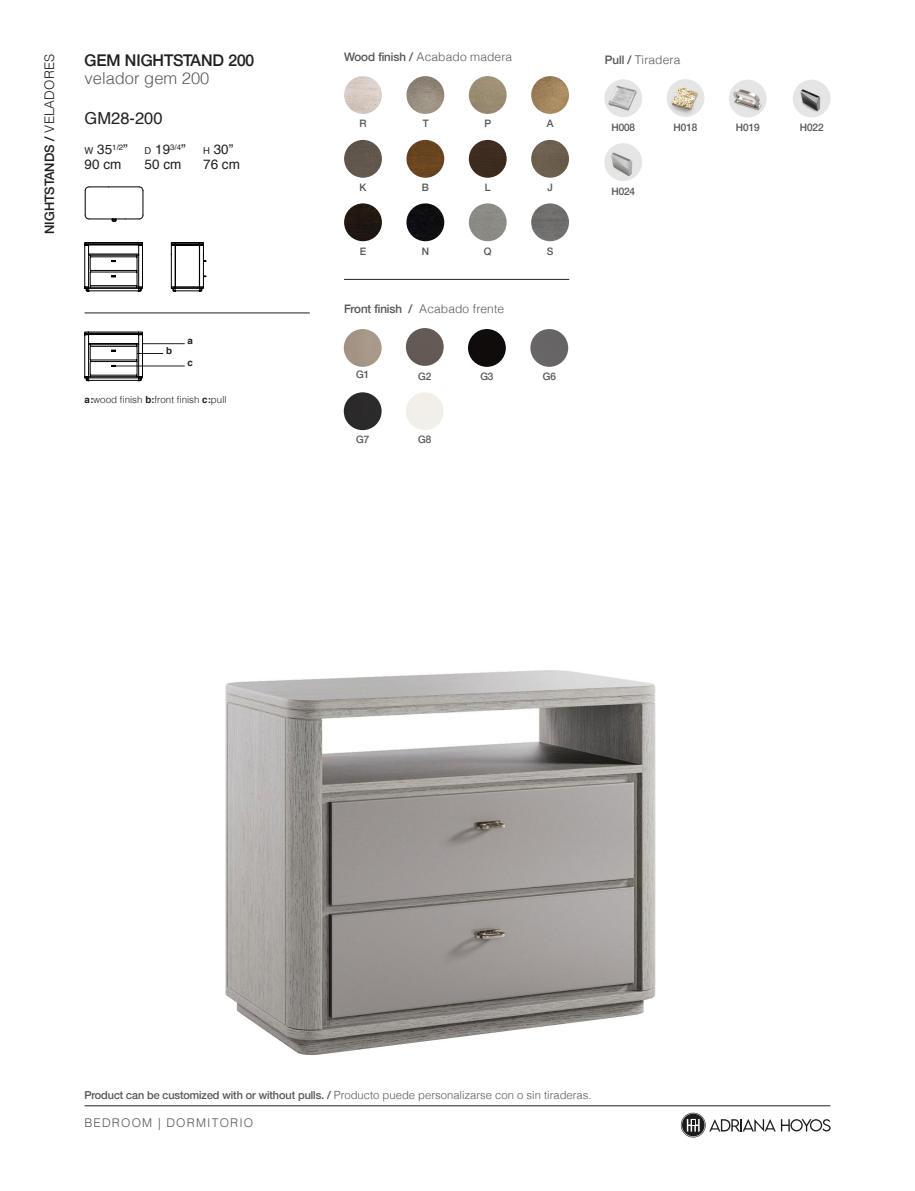
<style>
.page{position:relative;width:915px;height:1191px;background:#fff}
.page>*{position:absolute;margin:0;border:0;box-sizing:border-box;transform-origin:0 0}
.t1{font:500 16.5px "Helvetica";color:#231f20}
.t2{font:300 16.5px "Helvetica";color:#57585a}
.t3{font:16.5px "Helvetica";color:#231f20}
.t4{font:13.5px "Helvetica";color:#231f20}
.t5{font:13.5px "Helvetica";color:#231f20}
.t6{font:500 13.35px "Helvetica";letter-spacing:.01em;color:#231f20}
.t7{font:300 12px "Helvetica";letter-spacing:.01em;color:#57585a}
.t8{font:300 12px "Helvetica";letter-spacing:.1em;color:#57585a}
.t9{font:300 11.25px "Helvetica";color:#57585a}
.t10{font:500 10.5px "Helvetica";color:#57585a}
.t11{font:300 9.75px "Helvetica";color:#231f20}
.t12{font:700 9.75px "Helvetica";color:#231f20}
.s1{font-weight:300}
.s2{font-size:9.45px}
.s3{font-weight:700}
.s4{font-weight:500}
</style>
<div class="page">
<hr style="left:84px;top:1105px;width:746px;height:1px;background:#231f20">
<svg style="left:680px;top:1112px;width:150px;height:25px"></svg>
<img style="left:604px;top:79px;width:38px;height:38px;border-radius:19px">
<img style="left:604px;top:143px;width:38px;height:38px;border-radius:19px">
<img style="left:728px;top:80px;width:38px;height:37px;border-radius:19px">
<img style="left:666px;top:79px;width:38px;height:38px;border-radius:19px">
<img style="left:792px;top:80px;width:38px;height:37px;border-radius:19px">
<hr style="left:344px;top:279px;width:225px;height:1px;background:#231f20">
<img style="left:344px;top:203px;width:38px;height:38px;border-radius:19px">
<img style="left:344px;top:140px;width:38px;height:38px;border-radius:19px">
<img style="left:344px;top:76px;width:38px;height:38px;border-radius:19px">
<img style="left:468px;top:203px;width:38px;height:38px;border-radius:19px">
<img style="left:468px;top:76px;width:38px;height:38px;border-radius:19px">
<img style="left:468px;top:140px;width:38px;height:38px;border-radius:19px">
<img style="left:531px;top:140px;width:38px;height:38px;border-radius:19px">
<img style="left:531px;top:203px;width:38px;height:38px;border-radius:19px">
<img style="left:531px;top:76px;width:38px;height:38px;border-radius:19px">
<img style="left:406px;top:140px;width:38px;height:38px;border-radius:19px">
<img style="left:406px;top:203px;width:38px;height:38px;border-radius:19px">
<img style="left:406px;top:76px;width:38px;height:38px;border-radius:19px">
<img style="left:343px;top:392px;width:38px;height:38px;border-radius:19px">
<img style="left:343px;top:329px;width:38px;height:38px;border-radius:19px">
<img style="left:468px;top:329px;width:37px;height:38px;border-radius:19px">
<img style="left:530px;top:329px;width:38px;height:38px;border-radius:19px">
<img style="left:406px;top:328px;width:37px;height:38px;border-radius:19px">
<hr style="left:85px;top:312px;width:225px;height:1px;background:#231f20">
<hr style="left:89px;top:187px;width:50px;height:1px;background:#000001">
<svg style="left:85px;top:187px;width:4px;height:32px"></svg>
<hr style="left:89px;top:219px;width:50px;height:1px;background:#000001">
<svg style="left:139px;top:187px;width:5px;height:32px"></svg>
<svg style="left:112px;top:218px;width:5px;height:4px"></svg>
<svg style="left:171px;top:242px;width:35px;height:50px"></svg>
<svg style="left:84px;top:242px;width:59px;height:50px"></svg>
<hr style="left:142px;top:343px;width:43px;height:1px;background:#231f20">
<hr style="left:116px;top:366px;width:69px;height:1px;background:#231f20">
<svg style="left:84px;top:331px;width:79px;height:50px"></svg>
<img style="left:225px;top:670px;width:431px;height:385px">
<p class="t6" style="left:44px;top:234px;width:182px;rotate:-90deg">NIGHTSTANDS / <span class="s1">VELADORES</span></p>
<h1 class="t1" style="left:85px;top:54px;width:171px">GEM NIGHTSTAND 200</h1>
<h1 class="t2" style="left:85px;top:72px;width:126px">velador gem 200</h1>
<h1 class="t3" style="left:85px;top:109px;width:79px">GM28-200</h1>
<p class="t4" style="left:85px;top:141px;width:45px"><span class="s2">w</span> 35<sup>1/2</sup>”</p>
<p class="t4" style="left:145px;top:141px;width:43px"><span class="s2">d</span> 19<sup>3/4</sup>”</p>
<p class="t4" style="left:203px;top:141px;width:32px"><span class="s2">h</span> 30”</p>
<p class="t5" style="left:85px;top:156px;width:38px">90 cm</p>
<p class="t5" style="left:145px;top:156px;width:38px">50 cm</p>
<p class="t5" style="left:203px;top:156px;width:38px">76 cm</p>
<p class="t12" style="left:166px;top:344px;width:7px">b</p>
<p class="t12" style="left:187px;top:335px;width:7px">a</p>
<p class="t12" style="left:187px;top:357px;width:7px">c</p>
<p class="t11" style="left:85px;top:391px;width:143px"><span class="s3">a:</span>wood finish <span class="s3">b:</span>front finish <span class="s3">c:</span>pull</p>
<p class="t7" style="left:344px;top:52px;width:169px"><span class="s4">Wood finish /</span> Acabado madera</p>
<p class="t7" style="left:604px;top:55px;width:77px"><span class="s4">Pull /</span> Tiradera</p>
<p class="t10" style="left:359px;top:117px;width:9px">R</p>
<p class="t10" style="left:422px;top:117px;width:7px">T</p>
<p class="t10" style="left:484px;top:117px;width:8px">P</p>
<p class="t10" style="left:546px;top:117px;width:8px">A</p>
<p class="t10" style="left:359px;top:181px;width:8px">K</p>
<p class="t10" style="left:421px;top:181px;width:9px">B</p>
<p class="t10" style="left:484px;top:181px;width:7px">L</p>
<p class="t10" style="left:547px;top:181px;width:7px">J</p>
<p class="t10" style="left:359px;top:245px;width:8px">E</p>
<p class="t10" style="left:421px;top:245px;width:9px">N</p>
<p class="t10" style="left:483px;top:245px;width:9px">Q</p>
<p class="t10" style="left:546px;top:245px;width:8px">S</p>
<p class="t7" style="left:344px;top:303px;width:161px"><span class="s4">Front finish /</span> Acabado frente</p>
<p class="t10" style="left:356px;top:368px;width:15px">G1</p>
<p class="t10" style="left:480px;top:370px;width:15px">G3</p>
<p class="t10" style="left:542px;top:370px;width:15px">G6</p>
<p class="t10" style="left:418px;top:370px;width:15px">G2</p>
<p class="t10" style="left:356px;top:434px;width:15px">G7</p>
<p class="t10" style="left:418px;top:434px;width:15px">G8</p>
<p class="t10" style="left:611px;top:121px;width:25px">H008</p>
<p class="t10" style="left:611px;top:185px;width:25px">H024</p>
<p class="t10" style="left:673px;top:121px;width:25px">H018</p>
<p class="t10" style="left:799px;top:121px;width:25px">H022</p>
<p class="t10" style="left:735px;top:121px;width:25px">H019</p>
<p class="t9" style="left:84px;top:1090px;width:508px"><span class="s4">Product can be customized with or without pulls. /</span> Producto puede personalizarse con o sin tiraderas.</p>
<p class="t8" style="left:84px;top:1117px;width:170px">BEDROOM | DORMITORIO</p>
</div>
